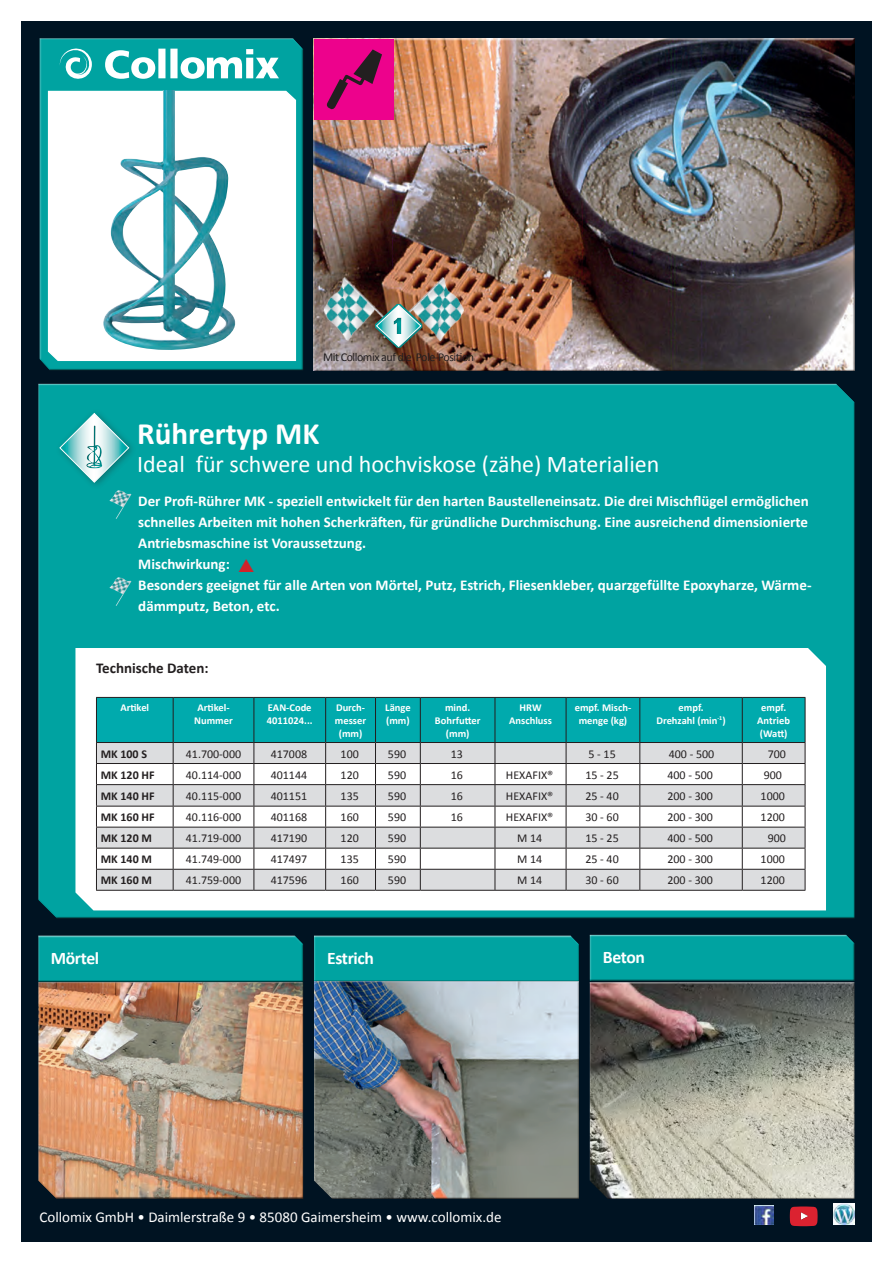
<style>
.page{position:relative;width:893px;height:1263px;background:#fff}
.page>*{position:absolute;margin:0;border:0;box-sizing:border-box;transform-origin:0 0}
.t1{font:700 31.2px "Calibri";color:#fff}
.t2{font:24px "Calibri";color:#fff}
.Copy_bold{font:700 17.7px "Calibri";letter-spacing:-.02em;color:#fff}
.t3{font:700 15px/21px "Calibri";color:#fff}
.HL-weiß{font:15px "Calibri";color:#fff}
.t4{font:700 15px "Calibri";color:#231f20}
.HL-weiß-2{font:12px "Calibri";color:#231f20}
.t5{font:700 12px "Calibri";color:#231f20}
.HL-weiß-3{font:12px "Calibri";letter-spacing:-.04em;color:#231f20}
.t6{font:700 10.5px/12.6px "Calibri";color:#fff;text-align:center}
</style>
<div class="page">
<div style="left:21px;top:21px;width:851px;height:1221px;background:#001322"></div>
<div style="left:37px;top:382px;width:819px;height:519px;background:#fff;opacity:.75"></div>
<div style="left:37px;top:401px;width:819px;height:518px;background:#00a3a1"></div>
<div style="left:312px;top:38px;width:543px;height:334px;background:#231f20;opacity:.75"></div>
<img style="left:110px;top:490px;width:21px;height:29px">
<img style="left:110px;top:577px;width:21px;height:29px">
<div style="left:36px;top:935px;width:268px;height:48px;background:#fff;opacity:.75"></div>
<div style="left:36px;top:943px;width:268px;height:41px;background:#00a3a1"></div>
<div style="left:38px;top:981px;width:267px;height:218px;background:#231f20;opacity:.75"></div>
<div style="left:312px;top:935px;width:267px;height:48px;background:#fff;opacity:.75"></div>
<div style="left:312px;top:943px;width:267px;height:41px;background:#00a3a1"></div>
<div style="left:313px;top:980px;width:267px;height:220px;background:#231f20;opacity:.75"></div>
<div style="left:588px;top:934px;width:267px;height:48px;background:#fff;opacity:.75"></div>
<div style="left:588px;top:942px;width:267px;height:41px;background:#231f20;opacity:.75"></div>
<div style="left:587px;top:981px;width:268px;height:219px;background:#231f20;opacity:.75"></div>
<div style="left:39px;top:38px;width:266px;height:322px;background:#fff;opacity:.75"></div>
<div style="left:39px;top:47px;width:267px;height:324px;background:#231f20;opacity:.75"></div>
<div style="left:47px;top:90px;width:250px;height:272px;background:#fff"></div>
<svg style="left:105px;top:49px;width:174px;height:30px;background:#75cdcc"></svg>
<svg style="left:60px;top:49px;width:32px;height:30px"></svg>
<svg style="left:59px;top:413px;width:70px;height:70px"></svg>
<div style="left:85px;top:423px;width:18px;height:47px;background:#231f20;opacity:.4"></div>
<img style="left:754px;top:1205px;width:20px;height:20px">
<img style="left:833px;top:1203px;width:22px;height:22px">
<svg style="left:790px;top:1206px;width:28px;height:20px"></svg>
<div style="left:75px;top:648px;width:751px;height:262px;background:#fff"></div>
<img style="left:101px;top:90px;width:136px;height:261px">
<div style="left:314px;top:39px;width:80px;height:81px;background:#ed028c"></div>
<svg style="left:326px;top:49px;width:56px;height:61px"></svg>
<svg style="left:96px;top:697px;width:710px;height:193px"></svg>
<hr style="left:96px;top:890px;width:77px;height:1px;background:#231f20">
<hr style="left:173px;top:890px;width:81px;height:1px;background:#231f20">
<hr style="left:254px;top:890px;width:72px;height:1px;background:#231f20">
<hr style="left:326px;top:890px;width:49px;height:1px;background:#231f20">
<hr style="left:375px;top:890px;width:45px;height:1px;background:#231f20">
<hr style="left:420px;top:890px;width:75px;height:1px;background:#231f20">
<hr style="left:495px;top:890px;width:71px;height:1px;background:#231f20">
<hr style="left:566px;top:890px;width:74px;height:1px;background:#231f20">
<hr style="left:640px;top:890px;width:102px;height:1px;background:#231f20">
<hr style="left:742px;top:890px;width:63px;height:1px;background:#231f20">
<img style="left:370px;top:272px;width:102px;height:84px">
<img style="left:314px;top:270px;width:106px;height:85px">
<div style="left:372px;top:300px;width:57px;height:54px;background:#231f20;opacity:.4"></div>
<svg style="left:375px;top:304px;width:47px;height:44px;background:#8b9a92"></svg>
<div style="left:391px;top:317px;width:11px;height:18px;background:#231f20;opacity:.4"></div>
<p class="HL-weiß-3" style="left:323px;top:349px;width:153px">Mit Collomix auf die Pole-Position</p>
<p class="t1" style="left:137px;top:413px;width:184px">Rührertyp MK</p>
<p class="t2" style="left:137px;top:449px;width:524px">Ideal für schwere und hochviskose (zähe) Materialien</p>
<p class="t3" style="left:138px;top:490px;width:672px">Der Profi-Rührer MK - speziell entwickelt für den harten Baustelleneinsatz. Die drei Mischflügel ermöglichen schnelles Arbeiten mit hohen Scherkräften, für gründliche Durchmischung. Eine ausreichend dimensionierte Antriebsmaschine ist Voraussetzung.<br>Mischwirkung:</p>
<p class="t3" style="left:138px;top:574px;width:675px">Besonders geeignet für alle Arten von Mörtel, Putz, Estrich, Fliesenkleber, quarzgefüllte Epoxyharze, Wärme&shy;dämmputz, Beton, etc.</p>
<p class="t4" style="left:96px;top:658px;width:114px">Technische Daten:</p>
<p class="t6" style="left:120px;top:701px;width:30px">Artikel</p>
<p class="t6" style="left:194px;top:701px;width:40px">Artikel-<br>Nummer</p>
<p class="t6" style="left:267px;top:701px;width:47px;text-align:left">EAN-Code<br>4011024...</p>
<p class="t6" style="left:335px;top:701px;width:33px">Durch&shy;messer (mm)</p>
<p class="t6" style="left:385px;top:701px;width:27px;text-align:left">Länge (mm)</p>
<p class="t6" style="left:445px;top:701px;width:27px">mind.</p>
<p class="t6" style="left:435px;top:714px;width:47px">Bohrfutter (mm)</p>
<p class="t6" style="left:509px;top:701px;width:44px">HRW<br>Anschluss</p>
<p class="t6" style="left:575px;top:701px;width:58px">empf. Misch&shy;menge (kg)</p>
<p class="t6" style="left:656px;top:701px;width:71px">empf.<br>Drehzahl (min<sup>-1</sup>)</p>
<p class="t6" style="left:757px;top:701px;width:34px">empf.<br>Antrieb</p>
<p class="t6" style="left:760px;top:727px;width:29px">(Watt)</p>
<p class="t5" style="left:101px;top:746px;width:48px">MK 100 S</p>
<p class="HL-weiß-2" style="left:186px;top:746px;width:57px">41.700-000</p>
<p class="HL-weiß-2" style="left:271px;top:746px;width:38px">417008</p>
<p class="HL-weiß-2" style="left:341px;top:746px;width:20px">100</p>
<p class="HL-weiß-2" style="left:388px;top:746px;width:20px">590</p>
<p class="HL-weiß-2" style="left:451px;top:746px;width:14px">13</p>
<p class="HL-weiß-2" style="left:588px;top:746px;width:29px">5 - 15</p>
<p class="HL-weiß-2" style="left:669px;top:746px;width:47px">400 - 500</p>
<p class="HL-weiß-2" style="left:768px;top:746px;width:20px">700</p>
<p class="t5" style="left:101px;top:767px;width:55px">MK 120 HF</p>
<p class="HL-weiß-2" style="left:186px;top:767px;width:57px">40.114-000</p>
<p class="HL-weiß-2" style="left:271px;top:767px;width:38px">401144</p>
<p class="HL-weiß-2" style="left:341px;top:767px;width:20px">120</p>
<p class="HL-weiß-2" style="left:388px;top:767px;width:20px">590</p>
<p class="HL-weiß-2" style="left:451px;top:767px;width:14px">16</p>
<p class="HL-weiß-2" style="left:506px;top:767px;width:49px">HEXAFIX®</p>
<p class="HL-weiß-2" style="left:585px;top:767px;width:35px">15 - 25</p>
<p class="HL-weiß-2" style="left:667px;top:767px;width:47px">400 - 500</p>
<p class="HL-weiß-2" style="left:764px;top:767px;width:20px">900</p>
<p class="t5" style="left:101px;top:788px;width:55px">MK 140 HF</p>
<p class="HL-weiß-2" style="left:186px;top:788px;width:57px">40.115-000</p>
<p class="HL-weiß-2" style="left:271px;top:788px;width:38px">401151</p>
<p class="HL-weiß-2" style="left:341px;top:788px;width:20px">135</p>
<p class="HL-weiß-2" style="left:388px;top:788px;width:20px">590</p>
<p class="HL-weiß-2" style="left:451px;top:788px;width:14px">16</p>
<p class="HL-weiß-2" style="left:506px;top:788px;width:49px">HEXAFIX®</p>
<p class="HL-weiß-2" style="left:585px;top:788px;width:35px">25 - 40</p>
<p class="HL-weiß-2" style="left:667px;top:788px;width:47px">200 - 300</p>
<p class="HL-weiß-2" style="left:761px;top:788px;width:26px">1000</p>
<p class="t5" style="left:101px;top:809px;width:55px">MK 160 HF</p>
<p class="HL-weiß-2" style="left:186px;top:809px;width:57px">40.116-000</p>
<p class="HL-weiß-2" style="left:271px;top:809px;width:38px">401168</p>
<p class="HL-weiß-2" style="left:341px;top:809px;width:20px">160</p>
<p class="HL-weiß-2" style="left:388px;top:809px;width:20px">590</p>
<p class="HL-weiß-2" style="left:451px;top:809px;width:14px">16</p>
<p class="HL-weiß-2" style="left:506px;top:809px;width:49px">HEXAFIX®</p>
<p class="HL-weiß-2" style="left:585px;top:809px;width:35px">30 - 60</p>
<p class="HL-weiß-2" style="left:667px;top:809px;width:47px">200 - 300</p>
<p class="HL-weiß-2" style="left:761px;top:809px;width:26px">1200</p>
<p class="t5" style="left:101px;top:830px;width:53px">MK 120 M</p>
<p class="HL-weiß-2" style="left:186px;top:830px;width:57px">41.719-000</p>
<p class="HL-weiß-2" style="left:271px;top:830px;width:38px">417190</p>
<p class="HL-weiß-2" style="left:341px;top:830px;width:20px">120</p>
<p class="HL-weiß-2" style="left:388px;top:830px;width:20px">590</p>
<p class="HL-weiß-2" style="left:517px;top:830px;width:27px">M 14</p>
<p class="HL-weiß-2" style="left:585px;top:830px;width:35px">15 - 25</p>
<p class="HL-weiß-2" style="left:667px;top:830px;width:47px">400 - 500</p>
<p class="HL-weiß-2" style="left:768px;top:830px;width:20px">900</p>
<p class="t5" style="left:101px;top:851px;width:53px">MK 140 M</p>
<p class="HL-weiß-2" style="left:186px;top:851px;width:57px">41.749-000</p>
<p class="HL-weiß-2" style="left:271px;top:851px;width:38px">417497</p>
<p class="HL-weiß-2" style="left:341px;top:851px;width:20px">135</p>
<p class="HL-weiß-2" style="left:388px;top:851px;width:20px">590</p>
<p class="HL-weiß-2" style="left:517px;top:851px;width:27px">M 14</p>
<p class="HL-weiß-2" style="left:585px;top:851px;width:35px">25 - 40</p>
<p class="HL-weiß-2" style="left:667px;top:851px;width:47px">200 - 300</p>
<p class="HL-weiß-2" style="left:761px;top:851px;width:26px">1000</p>
<p class="t5" style="left:101px;top:873px;width:53px">MK 160 M</p>
<p class="HL-weiß-2" style="left:186px;top:873px;width:57px">41.759-000</p>
<p class="HL-weiß-2" style="left:271px;top:873px;width:38px">417596</p>
<p class="HL-weiß-2" style="left:341px;top:873px;width:20px">160</p>
<p class="HL-weiß-2" style="left:388px;top:873px;width:20px">590</p>
<p class="HL-weiß-2" style="left:517px;top:873px;width:27px">M 14</p>
<p class="HL-weiß-2" style="left:585px;top:873px;width:35px">30 - 60</p>
<p class="HL-weiß-2" style="left:667px;top:873px;width:47px">200 - 300</p>
<p class="HL-weiß-2" style="left:761px;top:873px;width:26px">1200</p>
<p class="Copy_bold" style="left:51px;top:947px;width:50px">Mörtel</p>
<p class="Copy_bold" style="left:327px;top:947px;width:48px">Estrich</p>
<p class="Copy_bold" style="left:603px;top:946px;width:44px">Beton</p>
<p class="HL-weiß" style="left:39px;top:1207px;width:463px">Collomix GmbH • Daimlerstraße 9 • 85080 Gaimersheim • www.collomix.de</p>
</div>
